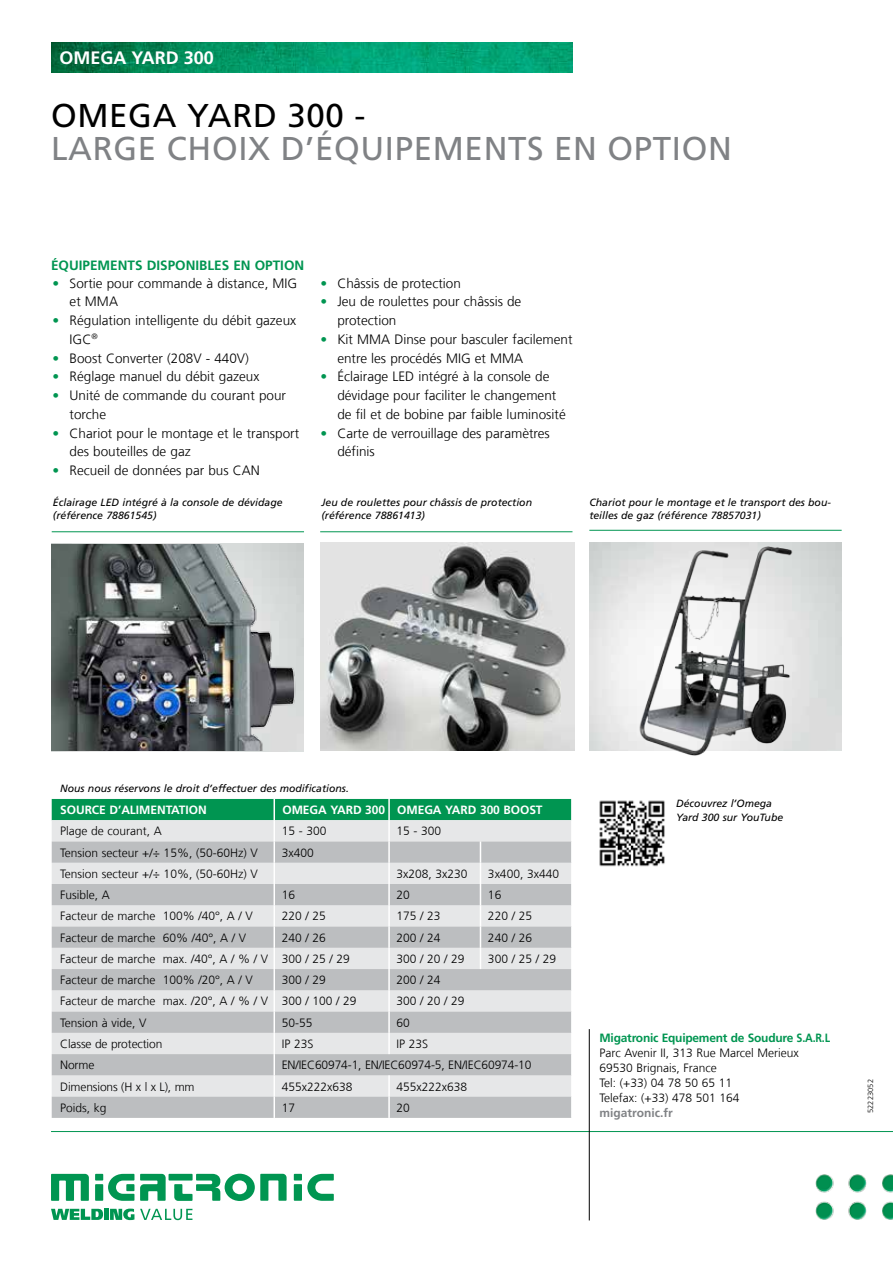
<style>
.page{position:relative;width:893px;height:1263px;background:#fff}
.page>*{position:absolute;margin:0;border:0;box-sizing:border-box;transform-origin:0 0}
.t1{font:33px "Frutiger LT Pro";letter-spacing:.02em;color:#808285}
.t2{font:33px "Frutiger LT Pro";letter-spacing:.02em;color:#000}
.t3{font:700 18px "Frutiger LT Pro";color:#fff}
.t4{font:300 13.5px/18.8px "Frutiger LT Com";color:#000}
.t5{font:700 13.5px "Frutiger LT Pro";color:#009551}
.t6{font:300 12px/15px "Frutiger LT Com";color:#000}
.t7{font:700 12px "Frutiger LT Pro";letter-spacing:-.005em;color:#fff}
.t8{font:700 12px "Frutiger LT Pro";letter-spacing:-.02em;color:#009551}
.t9{font:700 12px "Frutiger LT Pro";color:#808285}
.t10{font:italic 10.5px/13.5px "Frutiger LT Pro";color:#000}
.t11{font:300 7.5px "Frutiger LT Com";letter-spacing:.01em;color:#000}
.s1{color:#009551}
</style>
<div class="page">
<img style="left:51px;top:43px;width:522px;height:29px">
<hr style="left:51px;top:1131px;width:842px;height:1px;background:#009551">
<div style="left:95px;top:1174px;width:8px;height:6px;background:#009551"></div>
<div style="left:95px;top:1184px;width:8px;height:17px;background:#009551"></div>
<div style="left:294px;top:1174px;width:8px;height:6px;background:#009551"></div>
<div style="left:294px;top:1184px;width:8px;height:17px;background:#009551"></div>
<svg style="left:108px;top:1174px;width:26px;height:27px"></svg>
<svg style="left:307px;top:1174px;width:27px;height:27px"></svg>
<svg style="left:140px;top:1174px;width:26px;height:27px"></svg>
<svg style="left:51px;top:1174px;width:38px;height:27px"></svg>
<div style="left:169px;top:1174px;width:24px;height:6px;background:#009551"></div>
<svg style="left:174px;top:1174px;width:113px;height:27px"></svg>
<svg style="left:51px;top:1209px;width:52px;height:11px"></svg>
<div style="left:104px;top:1209px;width:5px;height:11px;background:#009551"></div>
<svg style="left:110px;top:1208px;width:24px;height:12px"></svg>
<svg style="left:140px;top:1209px;width:52px;height:11px"></svg>
<img style="left:815px;top:1174px;width:78px;height:46px">
<hr style="left:589px;top:1029px;width:1px;height:191px;background:#000">
<img style="left:51px;top:544px;width:252px;height:207px">
<hr style="left:52px;top:531px;width:252px;height:1px;background:#009551">
<hr style="left:589px;top:530px;width:253px;height:1px;background:#009551">
<hr style="left:320px;top:531px;width:252px;height:1px;background:#009551">
<img style="left:320px;top:543px;width:254px;height:208px">
<img style="left:608px;top:542px;width:204px;height:214px">
<img style="left:599px;top:800px;width:66px;height:67px">
<svg style="left:52px;top:799px;width:520px;height:319px;background:#c3cecb"></svg>
<hr style="left:388px;top:1096px;width:2px;height:22px;background:#fff">
<hr style="left:571px;top:1096px;width:2px;height:22px;background:#fff">
<h2 class="t3" style="left:60px;top:47px;width:156px">OMEGA YARD 300</h2>
<h1 class="t2" style="left:51px;top:96px;width:316px">OMEGA YARD 300 -</h1>
<h1 class="t1" style="left:51px;top:129px;width:682px">LARGE CHOIX D’ÉQUIPEMENTS EN OPTION</h1>
<p class="t5" style="left:51px;top:257px;width:255px">ÉQUIPEMENTS DISPONIBLES EN OPTION</p>
<p class="t4" style="left:70px;top:274px;width:229px;text-indent:-17px"><span class="s1">•</span> Sortie pour commande à distance, MIG et MMA</p>
<p class="t4" style="left:70px;top:311px;width:228px;text-indent:-17px"><span class="s1">•</span> Régulation intelligente du débit gazeux<br>IGC<sup>®</sup></p>
<p class="t4" style="left:53px;top:349px;width:198px"><span class="s1">•</span> Boost Converter (208V - 440V)</p>
<p class="t4" style="left:53px;top:367px;width:208px"><span class="s1">•</span> Réglage manuel du débit gazeux</p>
<p class="t4" style="left:70px;top:386px;width:218px;text-indent:-17px"><span class="s1">•</span> Unité de commande du courant pour torche</p>
<p class="t4" style="left:70px;top:424px;width:231px;text-indent:-17px"><span class="s1">•</span> Chariot pour le montage et le transport des bouteilles de gaz</p>
<p class="t4" style="left:53px;top:461px;width:209px"><span class="s1">•</span> Recueil de données par bus CAN</p>
<p class="t4" style="left:320px;top:274px;width:142px"><span class="s1">•</span> Châssis de protection</p>
<p class="t4" style="left:337px;top:292px;width:185px;text-indent:-17px"><span class="s1">•</span> Jeu de roulettes pour châssis de protection</p>
<p class="t4" style="left:337px;top:330px;width:237px;text-indent:-17px"><span class="s1">•</span> Kit MMA Dinse pour basculer facilement entre les procédés MIG et MMA</p>
<p class="t4" style="left:337px;top:367px;width:230px;text-indent:-17px"><span class="s1">•</span> Éclairage LED intégré à la console de dévidage pour faciliter le changement de fil et de bobine par faible luminosité</p>
<p class="t4" style="left:337px;top:424px;width:214px;text-indent:-17px"><span class="s1">•</span> Carte de verrouillage des paramètres définis</p>
<p class="t10" style="left:53px;top:495px;width:231px">Éclairage LED intégré à la console de dévidage (référence 78861545)</p>
<p class="t10" style="left:589px;top:495px;width:243px">Chariot pour le montage et le transport des bou&shy;teilles de gaz (référence 78857031)</p>
<p class="t10" style="left:321px;top:495px;width:212px">Jeu de roulettes pour châssis de protection (référence 78861413)</p>
<p class="t10" style="left:60px;top:781px;width:290px">Nous nous réservons le droit d’effectuer des modifications.</p>
<p class="t7" style="left:60px;top:803px;width:148px">SOURCE D’ALIMENTATION</p>
<p class="t7" style="left:282px;top:803px;width:262px">OMEGA YARD 300 OMEGA YARD 300 BOOST</p>
<p class="t6" style="left:60px;top:824px;width:103px">Plage de courant, A</p>
<p class="t6" style="left:282px;top:824px;width:46px">15 - 300</p>
<p class="t6" style="left:397px;top:824px;width:46px">15 - 300</p>
<p class="t6" style="left:60px;top:845px;width:199px">Tension secteur +/÷ 15%, (50-60Hz) V</p>
<p class="t6" style="left:282px;top:845px;width:34px">3x400</p>
<p class="t6" style="left:60px;top:866px;width:199px">Tension secteur +/÷ 10%, (50-60Hz) V</p>
<p class="t6" style="left:397px;top:866px;width:73px">3x208, 3x230</p>
<p class="t6" style="left:488px;top:866px;width:73px">3x400, 3x440</p>
<p class="t6" style="left:60px;top:887px;width:51px">Fusible, A</p>
<p class="t6" style="left:282px;top:887px;width:15px">16</p>
<p class="t6" style="left:397px;top:887px;width:15px">20</p>
<p class="t6" style="left:488px;top:887px;width:15px">16</p>
<p class="t6" style="left:60px;top:909px;width:194px">Facteur de marche 100% /40°, A / V</p>
<p class="t6" style="left:282px;top:909px;width:46px">220 / 25</p>
<p class="t6" style="left:397px;top:909px;width:46px">175 / 23</p>
<p class="t6" style="left:488px;top:909px;width:46px">220 / 25</p>
<p class="t6" style="left:60px;top:930px;width:187px">Facteur de marche 60% /40°, A / V</p>
<p class="t6" style="left:282px;top:930px;width:46px">240 / 26</p>
<p class="t6" style="left:397px;top:930px;width:46px">200 / 24</p>
<p class="t6" style="left:488px;top:930px;width:46px">240 / 26</p>
<p class="t6" style="left:60px;top:951px;width:291px">Facteur de marche max. /40°, A / % / V 300 / 25 / 29</p>
<p class="t6" style="left:397px;top:951px;width:70px">300 / 20 / 29</p>
<p class="t6" style="left:488px;top:951px;width:70px">300 / 25 / 29</p>
<p class="t6" style="left:60px;top:973px;width:194px">Facteur de marche 100% /20°, A / V</p>
<p class="t6" style="left:282px;top:973px;width:46px">300 / 29</p>
<p class="t6" style="left:397px;top:973px;width:46px">200 / 24</p>
<p class="t6" style="left:60px;top:994px;width:298px">Facteur de marche max. /20°, A / % / V 300 / 100 / 29</p>
<p class="t6" style="left:397px;top:994px;width:70px">300 / 20 / 29</p>
<p class="t6" style="left:60px;top:1015px;width:88px">Tension à vide, V</p>
<p class="t6" style="left:282px;top:1015px;width:32px">50-55</p>
<p class="t6" style="left:397px;top:1015px;width:15px">60</p>
<p class="t6" style="left:60px;top:1036px;width:104px">Classe de protection</p>
<p class="t6" style="left:282px;top:1036px;width:33px">IP 23S</p>
<p class="t6" style="left:397px;top:1036px;width:33px">IP 23S</p>
<p class="t6" style="left:60px;top:1058px;width:36px">Norme</p>
<p class="t6" style="left:282px;top:1058px;width:251px">EN/IEC60974-1, EN/IEC60974-5, EN/IEC60974-10</p>
<p class="t6" style="left:60px;top:1079px;width:136px">Dimensions (H x l x L), mm</p>
<p class="t6" style="left:282px;top:1079px;width:72px">455x222x638</p>
<p class="t6" style="left:397px;top:1079px;width:72px">455x222x638</p>
<p class="t6" style="left:60px;top:1100px;width:48px">Poids, kg</p>
<p class="t6" style="left:282px;top:1100px;width:15px">17</p>
<p class="t6" style="left:397px;top:1100px;width:15px">20</p>
<p class="t10" style="left:676px;top:797px;width:109px">Découvrez l’Omega<br>Yard 300 sur YouTube</p>
<p class="t8" style="left:600px;top:1030px;width:232px">Migatronic Equipement de Soudure S.A.R.L</p>
<p class="t6" style="left:600px;top:1045px;width:201px">Parc Avenir II, 313 Rue Marcel Merieux<br>69530 Brignais, France<br>Tel: (+33) 04 78 50 65 11<br>Telefax: (+33) 478 501 164</p>
<p class="t9" style="left:600px;top:1105px;width:75px">migatronic.fr</p>
<p class="t11" style="left:866px;top:1113px;width:35px;rotate:-90deg">52223052</p>
</div>
